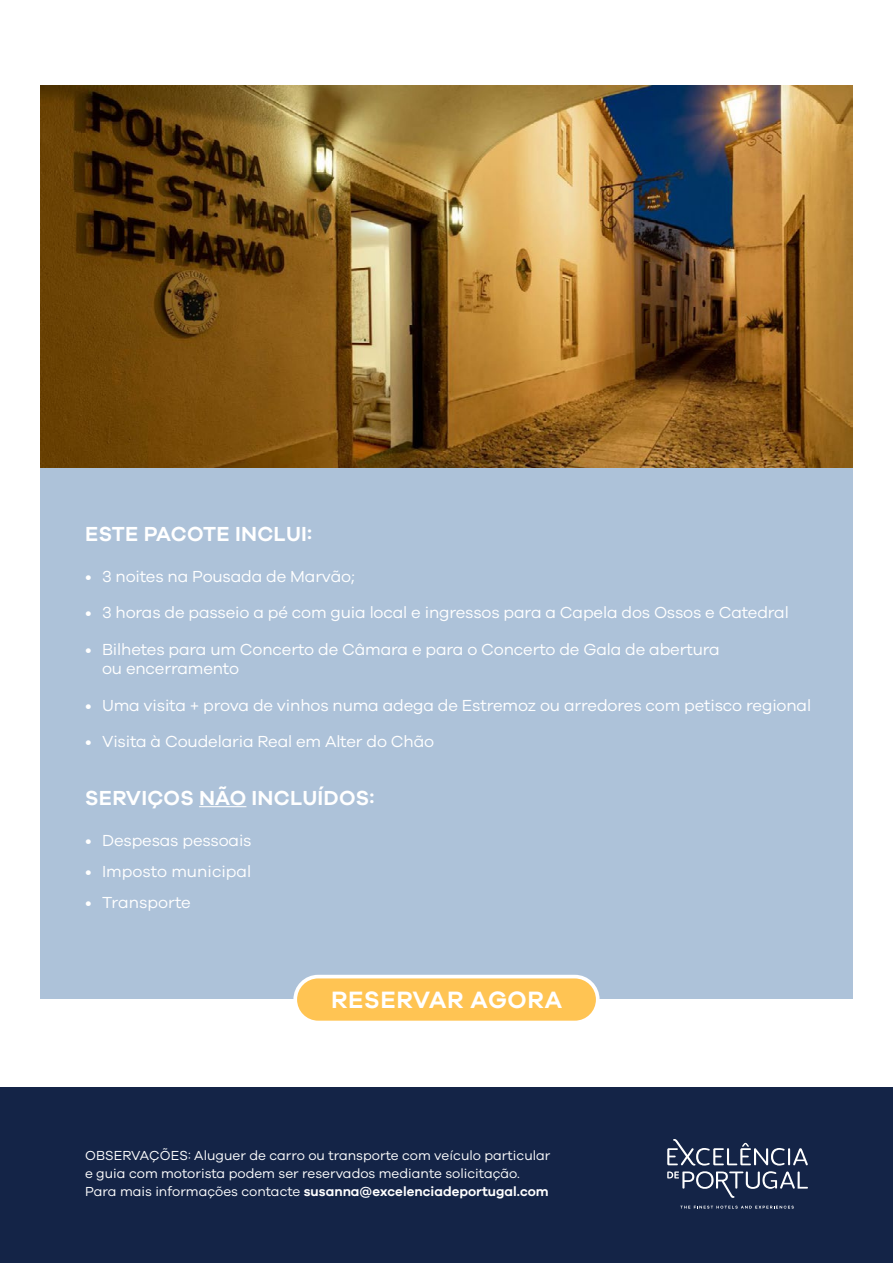
<style>
.page{position:relative;width:893px;height:1263px;background:#fff}
.page>*{position:absolute;margin:0;border:0;box-sizing:border-box;transform-origin:0 0}
.t1{font:600 24.45px "Galano Grotesque";letter-spacing:.025em;color:#fff}
.t2{font:600 21px "Galano Grotesque";letter-spacing:.01em;color:#fff}
.t3{font:16.5px/19.5px "Galano Grotesque";letter-spacing:-.01em;color:#fff}
.t4{font:13.5px/18px "Galano Grotesque";color:#fff}
.s1{font-weight:600}
</style>
<div class="page">
<img style="left:40px;top:85px;width:813px;height:384px">
<div style="left:40px;top:469px;width:813px;height:530px;background:#adc2d9"></div>
<hr style="left:199px;top:806px;width:47px;height:1px;background:#fff">
<div style="left:0;top:1087px;width:893px;height:176px;background:#142447"></div>
<svg style="left:667px;top:1139px;width:141px;height:59px"></svg>
<svg style="left:680px;top:1206px;width:114px;height:2px"></svg>
<div style="left:295px;top:976px;width:303px;height:46px;background:#ffc453;border-radius:23px"></div>
<div style="left:293px;top:975px;width:307px;height:49px;border:4px solid #fff;border-radius:23px"></div>
<p class="t2" style="left:85px;top:521px;width:228px">ESTE PACOTE INCLUI:</p>
<p class="t3" style="left:85px;top:566px;width:271px">• 3 noites na Pousada de Marvão;</p>
<p class="t3" style="left:85px;top:603px;width:705px">• 3 horas de passeio a pé com guia local e ingressos para a Capela dos Ossos e Catedral</p>
<p class="t3" style="left:102px;top:639px;width:619px;text-indent:-17px">• Bilhetes para um Concerto de Câmara e para o Concerto de Gala de abertura ou encerramento</p>
<p class="t3" style="left:85px;top:695px;width:728px">• Uma visita + prova de vinhos numa adega de Estremoz ou arredores com petisco regional</p>
<p class="t3" style="left:85px;top:732px;width:351px">• Visita à Coudelaria Real em Alter do Chão</p>
<p class="t2" style="left:85px;top:785px;width:291px">SERVIÇOS NÃO INCLUÍDOS:</p>
<p class="t3" style="left:85px;top:830px;width:168px">• Despesas pessoais</p>
<p class="t3" style="left:85px;top:861px;width:168px">• Imposto municipal</p>
<p class="t3" style="left:85px;top:892px;width:107px">• Transporte</p>
<h1 class="t1" style="left:331px;top:984px;width:232px">RESERVAR AGORA</h1>
<p class="t4" style="left:85px;top:1145px;width:467px">OBSERVAÇÕES: Aluguer de carro ou transporte com veículo particular e guia com motorista podem ser reservados mediante solicitação.<br>Para mais informações contacte <span class="s1">susanna@excelenciadeportugal.com</span></p>
</div>
